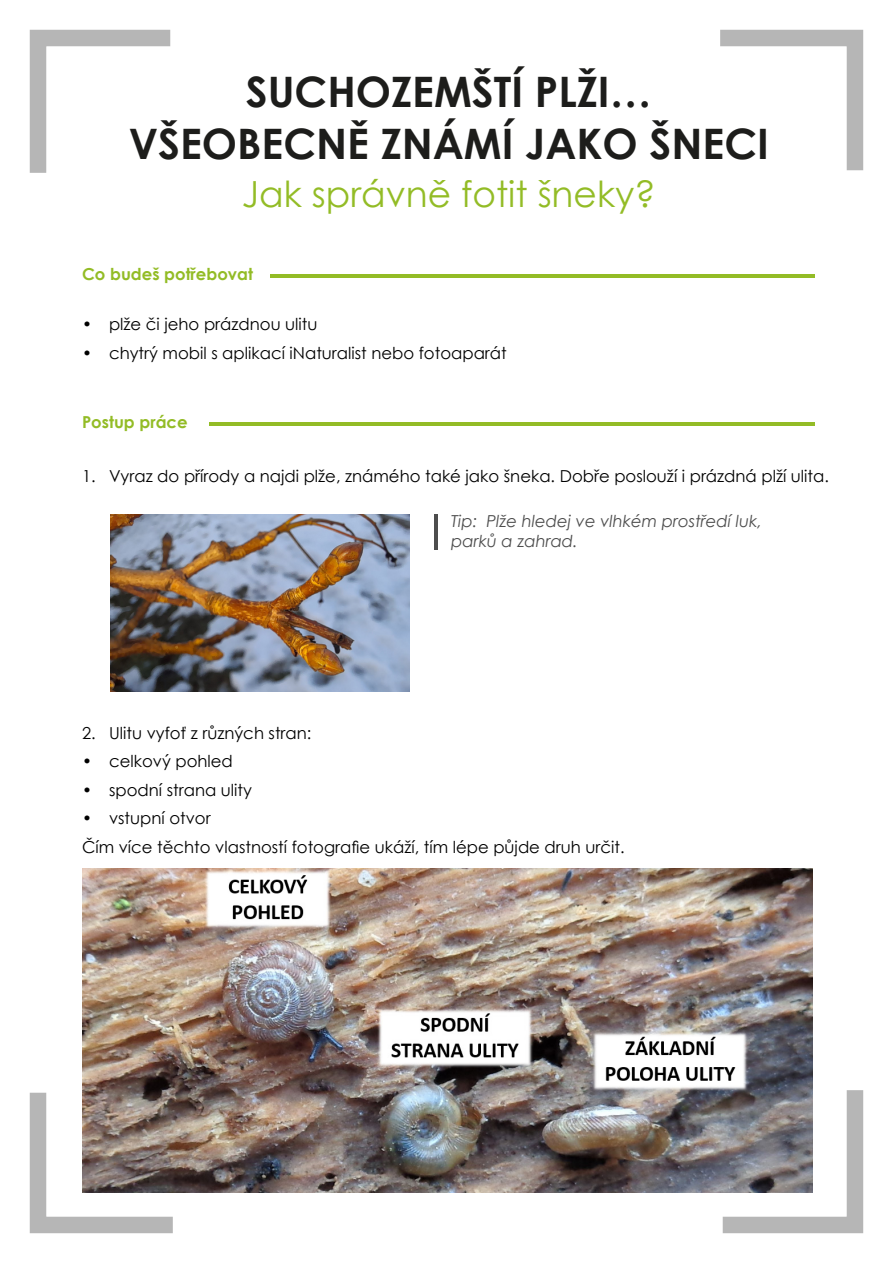
<style>
.page{position:relative;width:893px;height:1263px;background:#fff}
.page>*{position:absolute;margin:0;border:0;box-sizing:border-box;transform-origin:0 0}
.t1{font:700 42px/52.7px "Century Gothic";color:#1d1d1b;text-align:center}
.t2{font:36px "Century Gothic";color:#93bc26}
.t3{font:16.5px "Century Gothic";color:#000}
.t4{font:italic 16.5px "Century Gothic";color:#4d4d4d}
.t5{font:700 16.5px "Century Gothic";color:#93bc26}
</style>
<div class="page">
<svg style="left:29px;top:29px;width:142px;height:144px"></svg>
<svg style="left:720px;top:29px;width:144px;height:142px"></svg>
<svg style="left:722px;top:1074px;width:142px;height:160px"></svg>
<svg style="left:29px;top:1092px;width:144px;height:142px"></svg>
<hr style="left:270px;top:274px;width:545px;height:4px;background:#93bc26">
<hr style="left:209px;top:422px;width:605px;height:3px;background:#93bc26">
<img style="left:111px;top:515px;width:298px;height:176px">
<hr style="left:434px;top:515px;width:4px;height:35px;background:#4d4d4d">
<img style="left:82px;top:868px;width:730px;height:325px">
<p class="t1" style="left:129px;top:63px;width:642px">SUCHOZEMŠTÍ PLŽI…<br>VŠEOBECNĚ ZNÁMÍ JAKO ŠNECI</p>
<p class="t2" style="left:242px;top:169px;width:415px">Jak správně fotit šneky?</p>
<p class="t5" style="left:82px;top:262px;width:172px">Co budeš potřebovat</p>
<p class="t3" style="left:82px;top:313px;width:237px">• plže či jeho prázdnou ulitu</p>
<p class="t3" style="left:82px;top:341px;width:426px">• chytrý mobil s aplikací iNaturalist nebo fotoaparát</p>
<p class="t5" style="left:82px;top:409px;width:107px">Postup práce</p>
<p class="t3" style="left:82px;top:465px;width:748px">1. Vyraz do přírody a najdi plže, známého také jako šneka. Dobře poslouží i prázdná plží ulita.</p>
<p class="t4" style="left:451px;top:509px;width:312px">Tip: Plže hledej ve vlhkém prostředí luk,</p>
<p class="t4" style="left:451px;top:529px;width:128px">parků a zahrad.</p>
<p class="t3" style="left:82px;top:721px;width:231px">2. Ulitu vyfoť z různých stran:</p>
<p class="t3" style="left:82px;top:750px;width:152px">• celkový pohled</p>
<p class="t3" style="left:82px;top:778px;width:171px">• spodní strana ulity</p>
<p class="t3" style="left:82px;top:807px;width:130px">• vstupní otvor</p>
<p class="t3" style="left:82px;top:835px;width:544px">Čím více těchto vlastností fotografie ukáží, tím lépe půjde druh určit.</p>
</div>
